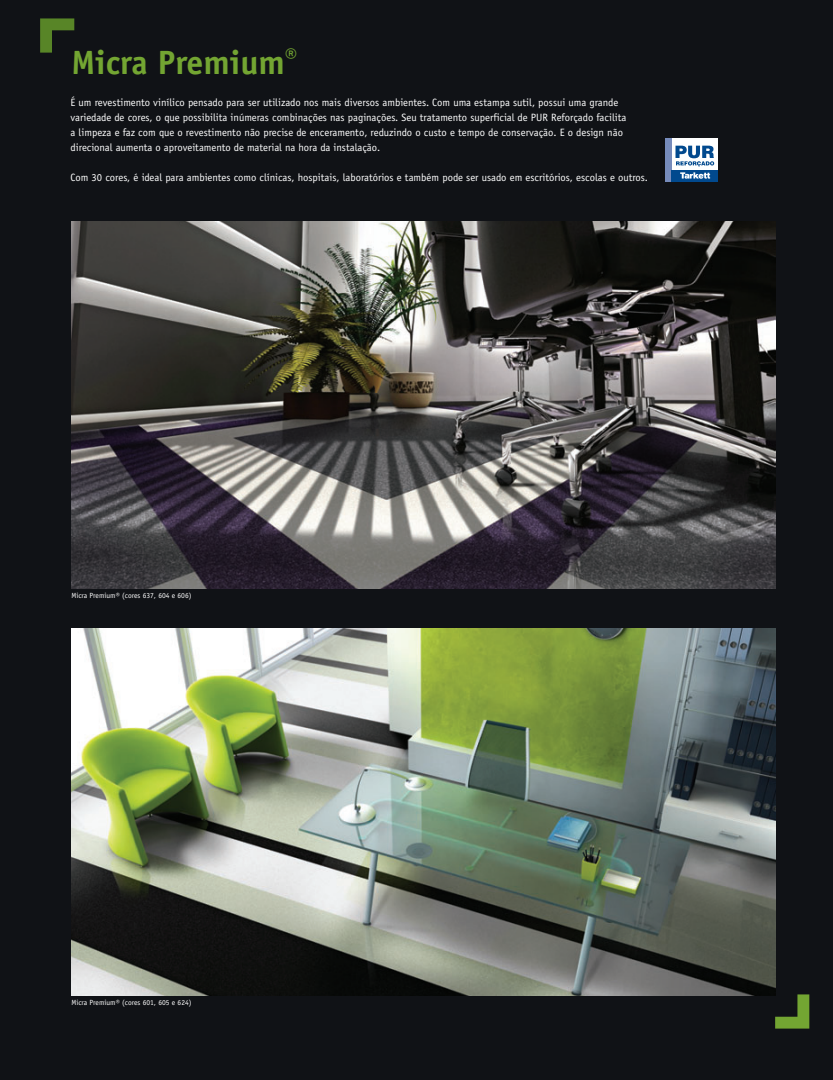
<style>
.page{position:relative;width:833px;height:1080px;background:#fff}
.page>*{position:absolute;margin:0;border:0;box-sizing:border-box;transform-origin:0 0}
.t1{font:700 33.75px "Officina Sans";color:#73a532}
.t2{font:10.62px/15px "Officina Sans";color:#fff}
.t3{font:7.5px "Officina Sans";color:#fff}
</style>
<div class="page">
<div style="left:0;top:0;width:832px;height:1080px;background:#101216"></div>
<svg style="left:40px;top:18px;width:34px;height:35px"></svg>
<img style="left:71px;top:222px;width:703px;height:367px">
<svg style="left:774px;top:994px;width:34px;height:34px"></svg>
<img style="left:71px;top:628px;width:703px;height:367px">
<div style="left:671px;top:138px;width:46px;height:43px;background:#fff"></div>
<div style="left:664px;top:138px;width:7px;height:43px;background:#768bbb"></div>
<div style="left:671px;top:170px;width:46px;height:11px;background:#01498e"></div>
<svg style="left:675px;top:146px;width:38px;height:33px"></svg>
<h1 class="t1" style="left:71px;top:50px;width:227px">Micra Premium<sup>®</sup></h1>
<p class="t2" style="left:70px;top:96px;width:557px">É um revestimento vinílico pensado para ser utilizado nos mais diversos ambientes. Com uma estampa sutil, possui uma grande variedade de cores, o que possibilita inúmeras combinações nas paginações. Seu tratamento superficial de PUR Reforçado facilita a limpeza e faz com que o revestimento não precise de enceramento, reduzindo o custo e tempo de conservação. E o design não direcional aumenta o aproveitamento de material na hora da instalação.</p>
<p class="t2" style="left:70px;top:171px;width:578px">Com 30 cores, é ideal para ambientes como clínicas, hospitais, laboratórios e também pode ser usado em escritórios, escolas e outros.</p>
<p class="t3" style="left:71px;top:592px;width:122px">Micra Premium® (cores 637, 604 e 606)</p>
<p class="t3" style="left:71px;top:999px;width:122px">Micra Premium® (cores 601, 605 e 624)</p>
</div>
